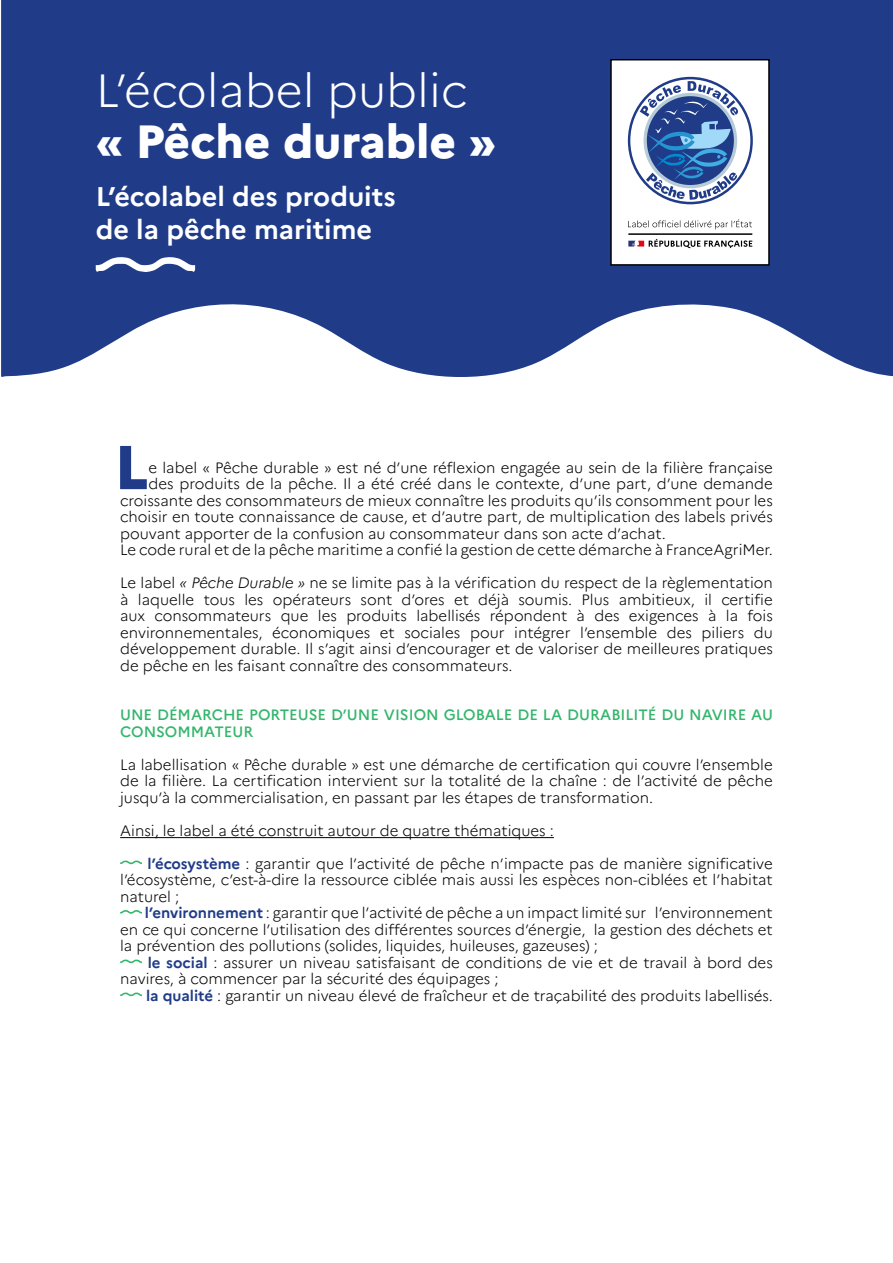
<style>
.page{position:relative;width:893px;height:1263px;background:#fff}
.page>*{position:absolute;margin:0;border:0;box-sizing:border-box;transform-origin:0 0}
.t1{font:800 61.65px "Marianne";color:#203c89}
.t2{font:300 46.5px "Marianne";color:#fff}
.t3{font:800 46.5px "Marianne";color:#fff}
.t4{font:700 27px/33px "Marianne";color:#fff}
.t5{font:300 15px/16.5px "Marianne";color:#000;text-align:justify}
.t6{font:500 15px/16.5px "Marianne";color:#34b66c}
.s1{font-style:italic}
.s2{font-weight:700;color:#203c89}
</style>
<div class="page">
<hr style="left:120px;top:837px;width:434px;height:1px;background:#000">
<svg style="left:120px;top:860px;width:22px;height:4px"></svg>
<svg style="left:120px;top:910px;width:22px;height:4px"></svg>
<svg style="left:120px;top:959px;width:22px;height:4px"></svg>
<svg style="left:120px;top:992px;width:22px;height:4px"></svg>
<svg style="left:1px;top:0;width:892px;height:377px;background:#385196"></svg>
<div style="left:611px;top:60px;width:158px;height:205px;background:#fff"></div>
<div style="left:610px;top:59px;width:160px;height:207px;border:2px solid #000"></div>
<svg style="left:628px;top:77px;width:125px;height:127px"></svg>
<div style="left:630px;top:79px;width:120px;height:123px;background:#fff;border-radius:50%"></div>
<svg style="left:640px;top:81px;width:98px;height:119px"></svg>
<hr style="left:628px;top:233px;width:124px;height:2px;background:#000">
<svg style="left:628px;top:239px;width:124px;height:9px"></svg>
<svg style="left:628px;top:219px;width:124px;height:10px"></svg>
<svg style="left:95px;top:257px;width:101px;height:15px"></svg>
<h2 class="t2" style="left:96px;top:54px;width:373px">L’écolabel public</h2>
<h2 class="t3" style="left:96px;top:105px;width:402px">« Pêche durable »</h2>
<h3 class="t4" style="left:96px;top:178px;width:302px">L’écolabel des produits de la pêche maritime</h3>
<h1 class="t1" style="left:114px;top:419px;width:36px">L</h1>
<p class="t5" style="left:149px;top:458px;width:626px">e label « Pêche durable » est né d’une réflexion engagée au sein de la filière française</p>
<p class="t5" style="left:149px;top:474px;width:626px">des produits de la pêche. Il a été créé dans le contexte, d’une part, d’une demande</p>
<p class="t5" style="left:120px;top:491px;width:654px">croissante des consommateurs de mieux connaître les produits qu’ils consomment pour les</p>
<p class="t5" style="left:120px;top:507px;width:654px">choisir en toute connaissance de cause, et d’autre part, de multiplication des labels privés</p>
<p class="t5" style="left:120px;top:524px;width:547px">pouvant apporter de la confusion au consommateur dans son acte d’achat.</p>
<p class="t5" style="left:120px;top:540px;width:654px">Le code rural et de la pêche maritime a confié la gestion de cette démarche à FranceAgriMer.</p>
<p class="t5" style="left:120px;top:573px;width:654px">Le label <span class="s1">« Pêche Durable »</span> ne se limite pas à la vérification du respect de la règlementation à laquelle tous les opérateurs sont d’ores et déjà soumis. Plus ambitieux, il certifie aux consommateurs que les produits labellisés répondent à des exigences à la fois environnementales, économiques et sociales pour intégrer l’ensemble des piliers du développement durable. Il s’agit ainsi d’encourager et de valoriser de meilleures pratiques de pêche en les faisant connaître des consommateurs.</p>
<p class="t6" style="left:120px;top:705px;width:654px">UNE DÉMARCHE PORTEUSE D’UNE VISION GLOBALE DE LA DURABILITÉ DU NAVIRE AU<br>CONSOMMATEUR</p>
<p class="t5" style="left:120px;top:755px;width:654px">La labellisation « Pêche durable » est une démarche de certification qui couvre l’ensemble de la filière. La certification intervient sur la totalité de la chaîne : de l’activité de pêche jusqu’à la commercialisation, en passant par les étapes de transformation.</p>
<p class="t5" style="left:147px;top:813px;width:627px;line-height:33px;text-indent:-27px">Ainsi, le label a été construit autour de quatre thématiques :<br><span class="s2">l’écosystème</span> : garantir que l’activité de pêche n’impacte pas de manière significative</p>
<p class="t5" style="left:120px;top:870px;width:654px">l’écosystème, c’est-à-dire la ressource ciblée mais aussi les espèces non-ciblées et l’habitat naturel ;</p>
<p class="t5" style="left:120px;top:903px;width:654px;text-indent:25px"><span class="s2">l’environnement</span> : garantir que l’activité de pêche a un impact limité sur l’environnement en ce qui concerne l’utilisation des différentes sources d’énergie, la gestion des déchets et la prévention des pollutions (solides, liquides, huileuses, gazeuses) ;</p>
<p class="t5" style="left:120px;top:953px;width:654px;text-indent:28px"><span class="s2">le social</span> : assurer un niveau satisfaisant de conditions de vie et de travail à bord des navires, à commencer par la sécurité des équipages ;</p>
<p class="t5" style="left:146px;top:986px;width:628px"><span class="s2">la qualité</span> : garantir un niveau élevé de fraîcheur et de traçabilité des produits labellisés.</p>
</div>
